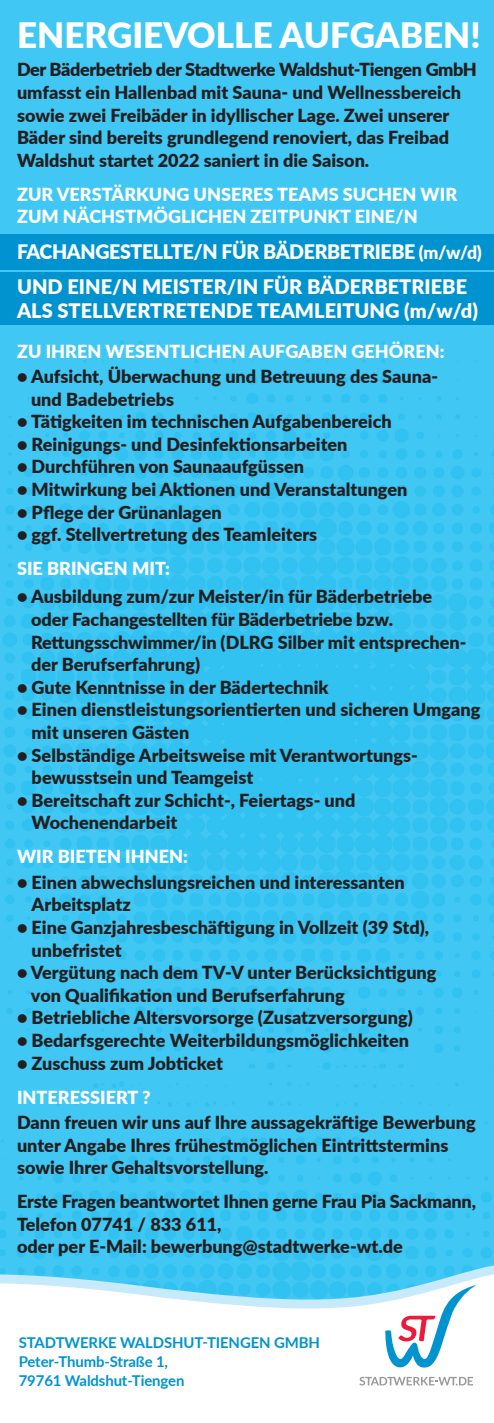
<style>
.page{position:relative;width:494px;height:1423px;background:#fff}
.page>*{position:absolute;margin:0;border:0;box-sizing:border-box;transform-origin:0 0}
.t1{font:900 35px "Lato";color:#fff}
.t2{font:900 20px/35.4px "Lato";letter-spacing:-.02em;color:#fff}
.t3{font:900 20px "Lato";color:#fff}
.t4{font:900 18px/22.6px "Lato";color:#231f20}
.t5{font:900 18px/22.6px "Lato";color:#fff}
.t6{font:700 15px/18.6px "Lato";letter-spacing:-.01em;color:#0093d0}
.s1{font-size:18px}
</style>
<div class="page">
<div style="left:0;top:0;width:493px;height:1393px;background:linear-gradient(to right,#3dc6f3,#3bc5f3)"></div>
<svg style="left:0;top:1260px;width:493px;height:9px;background:#3dc5f3"></svg>
<svg style="left:0;top:1269px;width:493px;height:124px"></svg>
<svg style="left:359px;top:1377px;width:113px;height:9px"></svg>
<svg style="left:384px;top:1285px;width:92px;height:83px"></svg>
<svg style="left:493px;top:195px;width:1px;height:28px"></svg>
<div style="left:0;top:234px;width:493px;height:35px;background:#0093d0"></div>
<div style="left:0;top:272px;width:493px;height:53px;background:#0093d0"></div>
<h1 class="t1" style="left:17px;top:9px;width:464px">ENERGIEVOLLE AUFGABEN!</h1>
<p class="t4" style="left:17px;top:58px;width:461px">Der Bäderbetrieb der Stadtwerke Waldshut-Tiengen GmbH umfasst ein Hallenbad mit Sauna- und Wellnessbereich sowie zwei Freibäder in idyllischer Lage. Zwei unserer Bäder sind bereits grundlegend renoviert, das Freibad Waldshut startet 2022 saniert in die Saison.</p>
<p class="t5" style="left:17px;top:182px;width:441px">ZUR VERSTÄRKUNG UNSERES TEAMS SUCHEN WIR<br>ZUM NÄCHSTMÖGLICHEN ZEITPUNKT EINE/N</p>
<p class="t2" style="left:17px;top:233px;width:466px">FACHANGESTELLTE/N FÜR BÄDERBETRIEBE <span class="s1">(m/w/d)<br></span>UND EINE/N MEISTER/IN FÜR BÄDERBETRIEBE</p>
<p class="t3" style="left:17px;top:296px;width:462px">ALS STELLVERTRETENDE TEAMLEITUNG (m/w/d)</p>
<p class="t5" style="left:17px;top:339px;width:428px">ZU IHREN WESENTLICHEN AUFGABEN GEHÖREN:</p>
<p class="t4" style="left:31px;top:364px;width:408px;text-indent:-14px">• Aufsicht, Überwachung und Betreuung des Sauna&shy;und Badebetriebs</p>
<p class="t4" style="left:17px;top:409px;width:376px">• Tätigkeiten im technischen Aufgabenbereich</p>
<p class="t4" style="left:17px;top:432px;width:332px">• Reinigungs- und Desinfektionsarbeiten</p>
<p class="t4" style="left:17px;top:455px;width:288px">• Durchführen von Saunaaufgüssen</p>
<p class="t4" style="left:17px;top:477px;width:391px">• Mitwirkung bei Aktionen und Veranstaltungen</p>
<p class="t4" style="left:17px;top:500px;width:206px">• Pflege der Grünanlagen</p>
<p class="t4" style="left:17px;top:523px;width:301px">• ggf. Stellvertretung des Teamleiters</p>
<p class="t5" style="left:17px;top:556px;width:154px">SIE BRINGEN MIT:</p>
<p class="t4" style="left:31px;top:585px;width:436px;text-indent:-14px">• Ausbildung zum/zur Meister/in für Bäderbetriebe oder Fachangestellten für Bäderbetriebe bzw.<br>Rettungsschwimmer/in (DLRG Silber mit entsprechen&shy;der Berufserfahrung)</p>
<p class="t4" style="left:17px;top:675px;width:313px">• Gute Kenntnisse in der Bädertechnik</p>
<p class="t4" style="left:32px;top:698px;width:450px;text-indent:-15px">• Einen dienstleistungsorientierten und sicheren Umgang mit unseren Gästen</p>
<p class="t4" style="left:32px;top:743px;width:387px;text-indent:-15px">• Selbständige Arbeitsweise mit Verantwortungs&shy;bewusstsein und Teamgeist</p>
<p class="t4" style="left:32px;top:788px;width:325px;text-indent:-15px">• Bereitschaft zur Schicht-, Feiertags- und<br>Wochenendarbeit</p>
<p class="t5" style="left:17px;top:845px;width:172px">WIR BIETEN IHNEN:</p>
<p class="t4" style="left:32px;top:870px;width:374px;text-indent:-15px">• Einen abwechslungsreichen und interessanten<br>Arbeitsplatz</p>
<p class="t4" style="left:32px;top:915px;width:398px;text-indent:-15px">• Eine Ganzjahresbeschäftigung in Vollzeit (39 Std), unbefristet</p>
<p class="t4" style="left:31px;top:961px;width:406px;text-indent:-14px">• Vergütung nach dem TV-V unter Berücksichtigung von Qualifikation und Berufserfahrung</p>
<p class="t4" style="left:17px;top:1006px;width:397px">• Betriebliche Altersvorsorge (Zusatzversorgung)</p>
<p class="t4" style="left:17px;top:1028px;width:393px">• Bedarfsgerechte Weiterbildungsmöglichkeiten</p>
<p class="t4" style="left:17px;top:1051px;width:207px">• Zuschuss zum Jobticket</p>
<p class="t5" style="left:17px;top:1085px;width:135px">INTERESSIERT ?</p>
<p class="t4" style="left:17px;top:1110px;width:459px">Dann freuen wir uns auf Ihre aussagekräftige Bewerbung unter Angabe Ihres frühestmöglichen Eintrittstermins sowie Ihrer Gehaltsvorstellung.</p>
<p class="t4" style="left:17px;top:1189px;width:460px">Erste Fragen beantwortet Ihnen gerne Frau Pia Sackmann,<br>Telefon 07741 / 833 611,<br>oder per E-Mail: bewerbung@stadtwerke-wt.de</p>
<p class="t6" style="left:19px;top:1333px;width:302px">STADTWERKE WALDSHUT-TIENGEN GMBH<br>Peter-Thumb-Straße 1,<br>79761 Waldshut-Tiengen</p>
</div>
